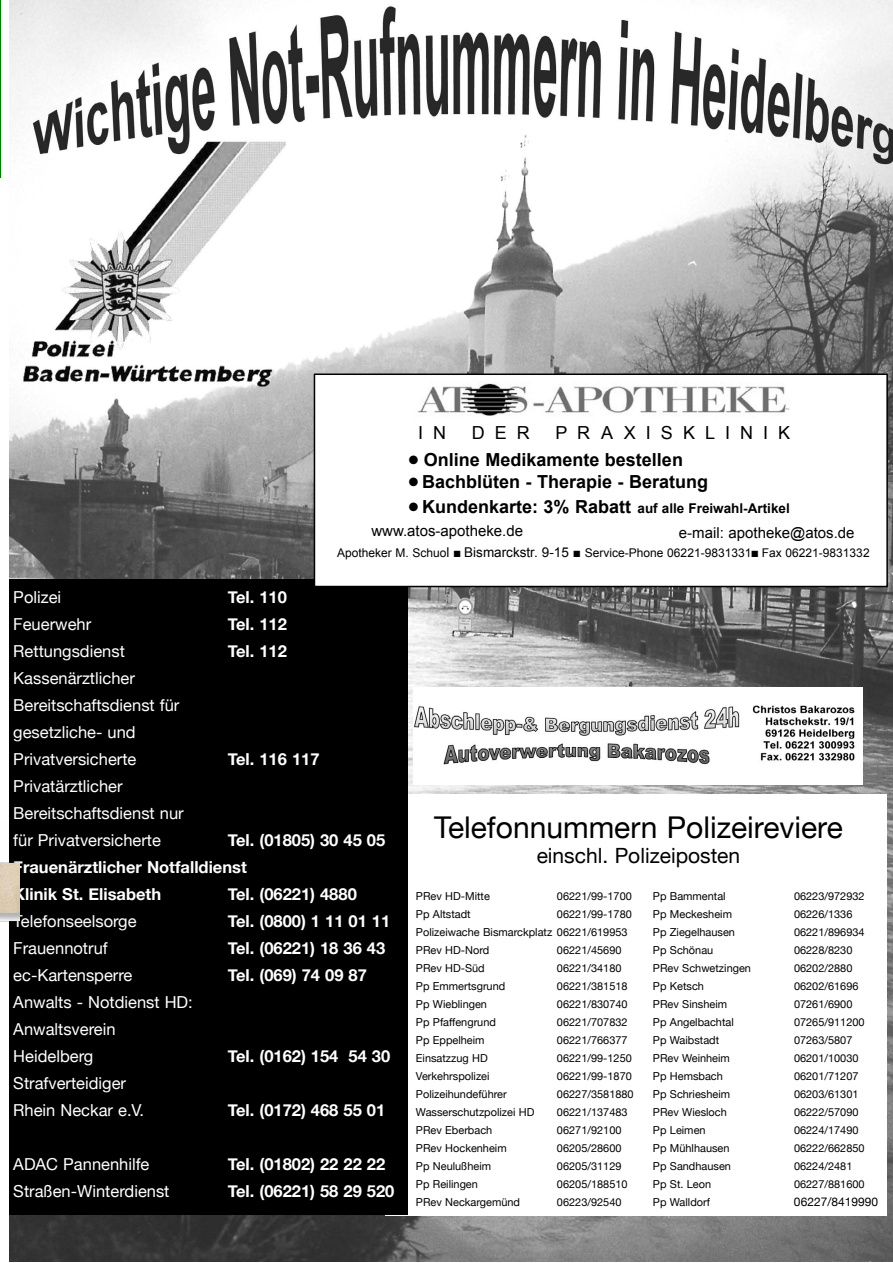
<style>
.page{position:relative;width:893px;height:1263px;background:#fff}
.page>*{position:absolute;margin:0;border:0;box-sizing:border-box;transform-origin:0 0}
.t1{font:30px "Helvetica Neue";color:#000}
.t2{font:21px "Helvetica Neue";color:#000}
.t3{font:700 18px/21.6px "Arial";color:#000}
.t4{font:18px "Arial";letter-spacing:.56em;color:#000}
.t5{font:16.5px/27px "Helvetica Neue";color:#fff}
.t6{font:700 16.5px/27px "Helvetica Neue";color:#fff}
.t7{font:15px "Arial";color:#000}
.t8{font:700 13.5px "Arial";color:#000}
.t9{font:12px "Arial";color:#000}
.t10{font:12px "Helvetica Neue";color:#000}
.t11{font:10.95px/18px "Helvetica Neue";color:#000}
.s1{font-size:18px}
.s2{font-size:13.5px}
</style>
<div class="page">
<img style="left:9px;top:0;width:884px;height:1262px">
<div style="left:385px;top:794px;width:501px;height:421px;background:#fff"></div>
<div style="left:9px;top:579px;width:398px;height:635px;background:#000"></div>
<div style="left:314px;top:374px;width:573px;height:212px;background:#fff"></div>
<div style="left:314px;top:373px;width:574px;height:214px;border:2px solid #000"></div>
<img style="left:414px;top:688px;width:448px;height:96px">
<hr style="left:0;top:0;width:1px;height:178px;background:#008000">
<img style="left:417px;top:383px;width:372px;height:33px">
<img style="left:0;top:862px;width:19px;height:60px">
<h3 class="t4" style="left:418px;top:421px;width:30px">I N</h3>
<h3 class="t4" style="left:472px;top:421px;width:59px">DER</h3>
<h3 class="t4" style="left:555px;top:421px;width:236px">PRAXISKLINIK</h3>
<h3 class="t3" style="left:422px;top:449px;width:288px">Online Medikamente bestellen<br>Bachblüten - Therapie - Beratung</h3>
<p class="t8" style="left:422px;top:499px;width:369px"><span class="s1">Kundenkarte: 3% Rabatt</span> auf alle Freiwahl-Artikel</p>
<h3 class="t5" style="left:13px;top:585px;width:49px">Polizei</h3>
<h3 class="t6" style="left:228px;top:584px;width:61px">Tel. 110</h3>
<h3 class="t5" style="left:13px;top:612px;width:79px">Feuerwehr</h3>
<h3 class="t6" style="left:228px;top:611px;width:61px">Tel. 112</h3>
<h3 class="t5" style="left:13px;top:639px;width:113px">Rettungsdienst</h3>
<h3 class="t6" style="left:228px;top:638px;width:61px">Tel. 112</h3>
<h3 class="t5" style="left:13px;top:666px;width:168px">Kassenärztlicher<br>Bereitschaftsdienst für gesetzliche- und<br>Privatversicherte</h3>
<h3 class="t6" style="left:228px;top:746px;width:93px">Tel. 116 117</h3>
<h3 class="t7" style="left:371px;top:521px;width:153px">www.atos-apotheke.de</h3>
<p class="t9" style="left:337px;top:545px;width:534px">Apotheker M. Schuo<span class="s2">l</span> ■ <span class="s2">Bismarckstr. 9-15</span> ■ Service-Phone 06221-9831331■ Fax 06221-9831332</p>
<h3 class="t7" style="left:679px;top:523px;width:177px">e-mail: apotheke@atos.de</h3>
<h3 class="t5" style="left:13px;top:774px;width:172px">Privatärztlicher<br>Bereitschaftsdienst nur für Privatversicherte</h3>
<h3 class="t6" style="left:13px;top:827px;width:373px;text-indent:214px">Tel. (01805) 30 45 05<br>Frauenärztlicher Notfalldienst<br>Klinik St. Elisabeth</h3>
<h3 class="t6" style="left:228px;top:881px;width:130px">Tel. (06221) 4880</h3>
<h3 class="t5" style="left:13px;top:909px;width:125px">Telefonseelsorge</h3>
<h3 class="t6" style="left:228px;top:908px;width:164px">Tel. (0800) 1 11 01 11</h3>
<h3 class="t5" style="left:13px;top:936px;width:96px">Frauennotruf</h3>
<h3 class="t6" style="left:228px;top:935px;width:159px">Tel. (06221) 18 36 43</h3>
<h3 class="t5" style="left:13px;top:963px;width:121px">ec-Kartensperre</h3>
<h3 class="t6" style="left:228px;top:962px;width:141px">Tel. (069) 74 09 87</h3>
<h3 class="t5" style="left:13px;top:990px;width:181px">Anwalts - Notdienst HD:<br>Anwaltsverein<br>Heidelberg</h3>
<h3 class="t6" style="left:228px;top:1043px;width:164px">Tel. (0162) 154 54 30</h3>
<h3 class="t5" style="left:13px;top:1071px;width:132px">Strafverteidiger<br>Rhein Neckar e.V.</h3>
<h3 class="t6" style="left:228px;top:1097px;width:159px">Tel. (0172) 468 55 01</h3>
<h3 class="t5" style="left:13px;top:1152px;width:138px">ADAC Pannenhilfe</h3>
<h3 class="t6" style="left:228px;top:1151px;width:159px">Tel. (01802) 22 22 22</h3>
<h3 class="t5" style="left:13px;top:1179px;width:158px">Straßen-Winterdienst</h3>
<h3 class="t6" style="left:228px;top:1178px;width:168px">Tel. (06221) 58 29 520</h3>
<h1 class="t1" style="left:434px;top:805px;width:410px">Telefonnummern Polizeireviere</h1>
<h2 class="t2" style="left:537px;top:840px;width:205px">einschl. Polizeiposten</h2>
<p class="t11" style="left:653px;top:888px;width:74px">Pp Bammental</p>
<p class="t11" style="left:794px;top:888px;width:72px">06223/972932</p>
<p class="t11" style="left:653px;top:906px;width:81px">Pp Meckesheim</p>
<p class="t11" style="left:794px;top:906px;width:60px">06226/1336</p>
<p class="t11" style="left:653px;top:924px;width:84px">Pp Ziegelhausen</p>
<p class="t11" style="left:794px;top:924px;width:72px">06221/896934</p>
<p class="t11" style="left:653px;top:942px;width:62px">Pp Schönau</p>
<p class="t11" style="left:794px;top:942px;width:60px">06228/8230</p>
<p class="t11" style="left:653px;top:960px;width:100px">PRev Schwetzingen</p>
<p class="t11" style="left:794px;top:960px;width:60px">06202/2880</p>
<p class="t11" style="left:653px;top:978px;width:53px">Pp Ketsch</p>
<p class="t11" style="left:794px;top:978px;width:66px">06202/61696</p>
<p class="t11" style="left:653px;top:996px;width:76px">PRev Sinsheim</p>
<p class="t11" style="left:794px;top:996px;width:60px">07261/6900</p>
<p class="t11" style="left:653px;top:1014px;width:82px">Pp Angelbachtal</p>
<p class="t11" style="left:794px;top:1014px;width:72px">07265/911200</p>
<p class="t11" style="left:653px;top:1032px;width:68px">Pp Waibstadt</p>
<p class="t11" style="left:794px;top:1032px;width:60px">07263/5807</p>
<p class="t11" style="left:653px;top:1050px;width:78px">PRev Weinheim</p>
<p class="t11" style="left:794px;top:1050px;width:66px">06201/10030</p>
<p class="t11" style="left:653px;top:1068px;width:71px">Pp Hemsbach</p>
<p class="t11" style="left:794px;top:1068px;width:66px">06201/71207</p>
<p class="t11" style="left:653px;top:1086px;width:79px">Pp Schriesheim</p>
<p class="t11" style="left:794px;top:1086px;width:66px">06203/61301</p>
<p class="t11" style="left:653px;top:1104px;width:75px">PRev Wiesloch</p>
<p class="t11" style="left:794px;top:1104px;width:66px">06222/57090</p>
<p class="t11" style="left:653px;top:1122px;width:54px">Pp Leimen</p>
<p class="t11" style="left:794px;top:1122px;width:66px">06224/17490</p>
<p class="t11" style="left:653px;top:1140px;width:78px">Pp Mühlhausen</p>
<p class="t11" style="left:794px;top:1140px;width:72px">06222/662850</p>
<p class="t11" style="left:653px;top:1158px;width:79px">Pp Sandhausen</p>
<p class="t11" style="left:794px;top:1158px;width:60px">06224/2481</p>
<p class="t11" style="left:653px;top:1176px;width:60px">Pp St. Leon</p>
<p class="t11" style="left:794px;top:1176px;width:72px">06227/881600</p>
<p class="t11" style="left:653px;top:1194px;width:59px">Pp Walldorf</p>
<p class="t10" style="left:794px;top:1193px;width:86px">06227/8419990</p>
<p class="t11" style="left:416px;top:888px;width:75px">PRev HD-Mitte</p>
<p class="t11" style="left:557px;top:888px;width:76px">06221/99-1700</p>
<p class="t11" style="left:416px;top:906px;width:56px">Pp Altstadt</p>
<p class="t11" style="left:416px;top:906px;width:217px;text-indent:141px">06221/99-1780<br>Polizeiwache Bismarckplatz 06221/619953<br>PRev HD-Nord</p>
<p class="t11" style="left:557px;top:942px;width:66px">06221/45690</p>
<p class="t11" style="left:416px;top:960px;width:70px">PRev HD-Süd</p>
<p class="t11" style="left:557px;top:960px;width:66px">06221/34180</p>
<p class="t11" style="left:416px;top:978px;width:91px">Pp Emmertsgrund</p>
<p class="t11" style="left:557px;top:978px;width:72px">06221/381518</p>
<p class="t11" style="left:416px;top:996px;width:73px">Pp Wieblingen</p>
<p class="t11" style="left:557px;top:996px;width:72px">06221/830740</p>
<p class="t11" style="left:416px;top:1014px;width:82px">Pp Pfaffengrund</p>
<p class="t11" style="left:557px;top:1014px;width:72px">06221/707832</p>
<p class="t11" style="left:416px;top:1032px;width:70px">Pp Eppelheim</p>
<p class="t11" style="left:557px;top:1032px;width:72px">06221/766377</p>
<p class="t11" style="left:416px;top:1050px;width:73px">Einsatzzug HD</p>
<p class="t11" style="left:557px;top:1050px;width:76px">06221/99-1250</p>
<p class="t11" style="left:416px;top:1068px;width:75px">Verkehrspolizei</p>
<p class="t11" style="left:557px;top:1068px;width:76px">06221/99-1870</p>
<p class="t11" style="left:416px;top:1086px;width:92px">Polizeihundeführer</p>
<p class="t11" style="left:557px;top:1086px;width:78px">06227/3581880</p>
<p class="t11" style="left:416px;top:1104px;width:120px">Wasserschutzpolizei HD</p>
<p class="t11" style="left:557px;top:1104px;width:72px">06221/137483</p>
<p class="t11" style="left:416px;top:1122px;width:78px">PRev Eberbach</p>
<p class="t11" style="left:557px;top:1122px;width:66px">06271/92100</p>
<p class="t11" style="left:416px;top:1140px;width:92px">PRev Hockenheim</p>
<p class="t11" style="left:557px;top:1140px;width:66px">06205/28600</p>
<p class="t11" style="left:416px;top:1158px;width:77px">Pp Neulußheim</p>
<p class="t11" style="left:557px;top:1158px;width:66px">06205/31129</p>
<p class="t11" style="left:416px;top:1176px;width:63px">Pp Reilingen</p>
<p class="t11" style="left:557px;top:1176px;width:72px">06205/188510</p>
<p class="t11" style="left:416px;top:1194px;width:106px">PRev Neckargemünd</p>
<p class="t11" style="left:557px;top:1194px;width:66px">06223/92540</p>
</div>
